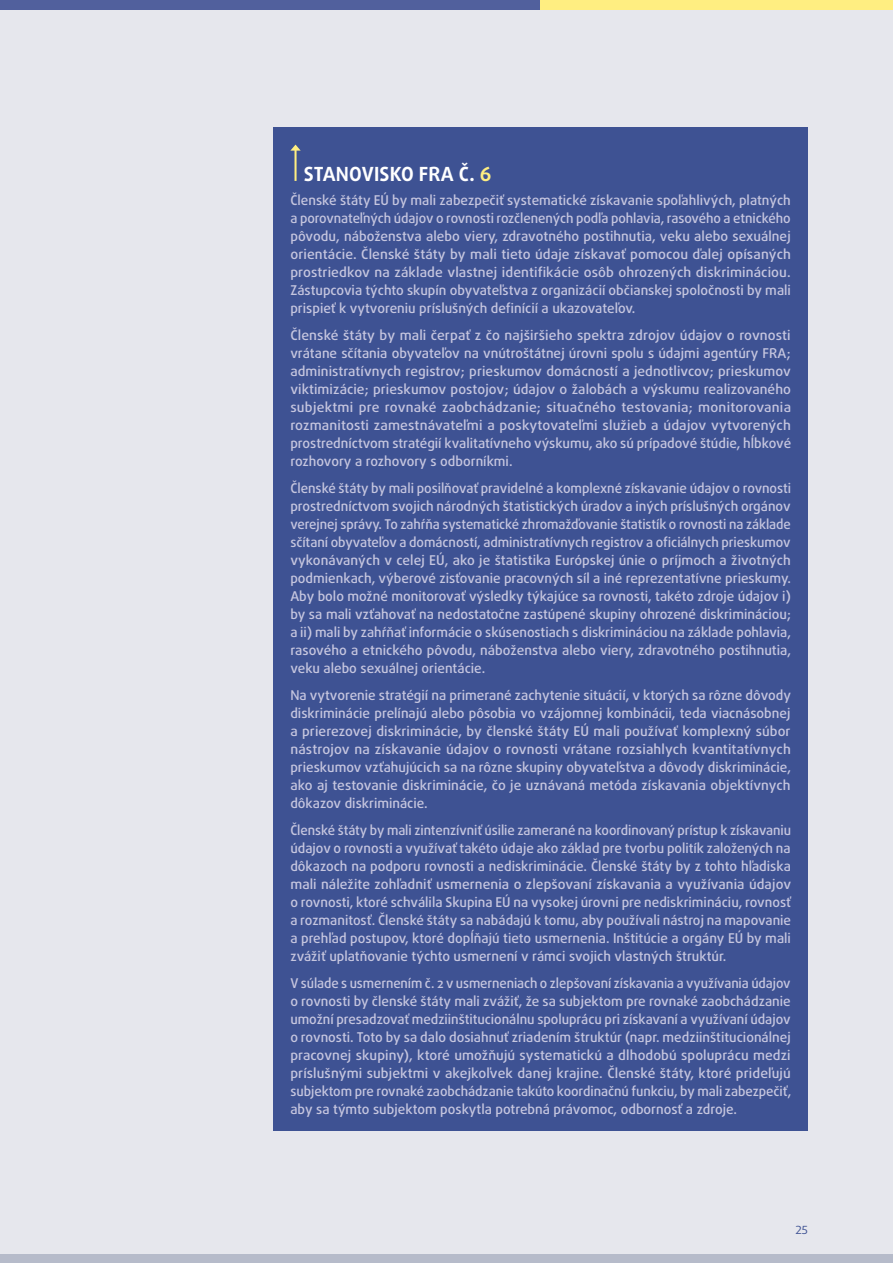
<style>
.page{position:relative;width:893px;height:1263px;background:#fff}
.page>*{position:absolute;margin:0;border:0;box-sizing:border-box;transform-origin:0 0}
.Title_opinions{font:700 19.5px "Daxline Pro";letter-spacing:.01em;color:#fff}
.Opinions-text{font:13.5px/18px "Daxline Pro Medium 2";color:#c6c6df;text-align:justify}
.t1{font:11.25px "Daxline Pro";color:#3e5293}
.s1{color:#ffee81}
</style>
<div class="page">
<div style="left:0;top:9px;width:893px;height:1249px;background:#e6e7ed"></div>
<div style="left:0;top:1254px;width:893px;height:9px;background:#b6bbca"></div>
<div style="left:0;top:0;width:540px;height:10px;background:#51609d"></div>
<div style="left:540px;top:0;width:353px;height:10px;background:#ffee81"></div>
<div style="left:273px;top:128px;width:535px;height:1003px;background:#3e5293"></div>
<svg style="left:290px;top:145px;width:11px;height:36px"></svg>
<p class="Title_opinions" style="left:304px;top:161px;width:189px">STANOVISKO FRA Č. <span class="s1">6</span></p>
<p class="Opinions-text" style="left:290px;top:191px;width:502px">Členské štáty EÚ by mali zabezpečiť systematické získavanie spoľahlivých, platných a porovnateľných údajov o rovnosti rozčlenených podľa pohlavia, rasového a etnického pôvodu, náboženstva alebo viery, zdravotného postihnutia, veku alebo sexuálnej orientácie. Členské štáty by mali tieto údaje získavať pomocou ďalej opísaných prostriedkov na základe vlastnej identifikácie osôb ohrozených diskrimináciou.<br>Zástupcovia týchto skupín obyvateľstva z organizácií občianskej spoločnosti by mali prispieť k vytvoreniu príslušných definícií a ukazovateľov.</p>
<p class="Opinions-text" style="left:290px;top:326px;width:502px">Členské štáty by mali čerpať z čo najširšieho spektra zdrojov údajov o rovnosti vrátane sčítania obyvateľov na vnútroštátnej úrovni spolu s údajmi agentúry FRA; administratívnych registrov; prieskumov domácností a jednotlivcov; prieskumov viktimizácie; prieskumov postojov; údajov o žalobách a výskumu realizovaného subjektmi pre rovnaké zaobchádzanie; situačného testovania; monitorovania rozmanitosti zamestnávateľmi a poskytovateľmi služieb a údajov vytvorených prostredníctvom stratégií kvalitatívneho výskumu, ako sú prípadové štúdie, hĺbkové rozhovory a rozhovory s odborníkmi.</p>
<p class="Opinions-text" style="left:290px;top:479px;width:502px">Členské štáty by mali posilňovať pravidelné a komplexné získavanie údajov o rovnosti prostredníctvom svojich národných štatistických úradov a iných príslušných orgánov verejnej správy. To zahŕňa systematické zhromažďovanie štatistík o rovnosti na základe sčítaní obyvateľov a domácností, administratívnych registrov a oficiálnych prieskumov vykonávaných v celej EÚ, ako je štatistika Európskej únie o príjmoch a životných podmienkach, výberové zisťovanie pracovných síl a iné reprezentatívne prieskumy.<br>Aby bolo možné monitorovať výsledky týkajúce sa rovnosti, takéto zdroje údajov i) by sa mali vzťahovať na nedostatočne zastúpené skupiny ohrozené diskrimináciou; a ii) mali by zahŕňať informácie o skúsenostiach s diskrimináciou na základe pohlavia, rasového a etnického pôvodu, náboženstva alebo viery, zdravotného postihnutia, veku alebo sexuálnej orientácie.</p>
<p class="Opinions-text" style="left:290px;top:686px;width:502px">Na vytvorenie stratégií na primerané zachytenie situácií, v ktorých sa rôzne dôvody diskriminácie prelínajú alebo pôsobia vo vzájomnej kombinácii, teda viacnásobnej a prierezovej diskriminácie, by členské štáty EÚ mali používať komplexný súbor nástrojov na získavanie údajov o rovnosti vrátane rozsiahlych kvantitatívnych prieskumov vzťahujúcich sa na rôzne skupiny obyvateľstva a dôvody diskriminácie, ako aj testovanie diskriminácie, čo je uznávaná metóda získavania objektívnych dôkazov diskriminácie.</p>
<p class="Opinions-text" style="left:290px;top:821px;width:502px">Členské štáty by mali zintenzívniť úsilie zamerané na koordinovaný prístup k získavaniu údajov o rovnosti a využívať takéto údaje ako základ pre tvorbu politík založených na dôkazoch na podporu rovnosti a nediskriminácie. Členské štáty by z tohto hľadiska mali náležite zohľadniť usmernenia o zlepšovaní získavania a využívania údajov o rovnosti, ktoré schválila Skupina EÚ na vysokej úrovni pre nediskrimináciu, rovnosť a rozmanitosť. Členské štáty sa nabádajú k tomu, aby používali nástroj na mapovanie a prehľad postupov, ktoré dopĺňajú tieto usmernenia. Inštitúcie a orgány EÚ by mali zvážiť uplatňovanie týchto usmernení v rámci svojich vlastných štruktúr.</p>
<p class="Opinions-text" style="left:290px;top:974px;width:502px">V súlade s usmernením č. 2 v usmerneniach o zlepšovaní získavania a využívania údajov o rovnosti by členské štáty mali zvážiť, že sa subjektom pre rovnaké zaobchádzanie umožní presadzovať medziinštitucionálnu spoluprácu pri získavaní a využívaní údajov o rovnosti. Toto by sa dalo dosiahnuť zriadením štruktúr (napr. medziinštitucionálnej pracovnej skupiny), ktoré umožňujú systematickú a dlhodobú spoluprácu medzi príslušnými subjektmi v akejkoľvek danej krajine. Členské štáty, ktoré prideľujú subjektom pre rovnaké zaobchádzanie takúto koordinačnú funkciu, by mali zabezpečiť, aby sa týmto subjektom poskytla potrebná právomoc, odbornosť a zdroje.</p>
<p class="t1" style="left:795px;top:1222px;width:14px">25</p>
</div>
